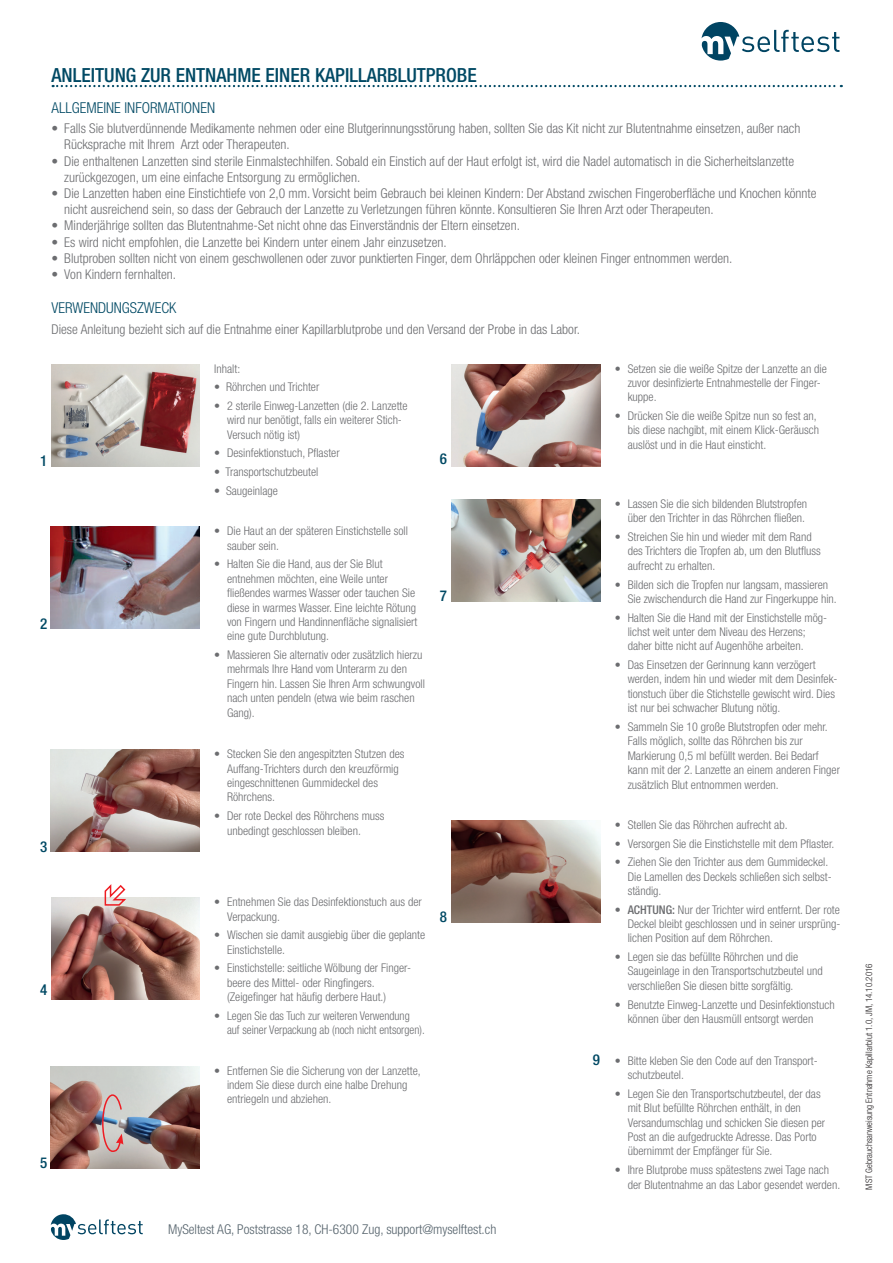
<style>
.page{position:relative;width:893px;height:1263px;background:#fff}
.page>*{position:absolute;margin:0;border:0;box-sizing:border-box;transform-origin:0 0}
.t1{font:500 condensed 19.5px "Helvetica Neue LT Std";color:#004964}
.t2{font:300 condensed 15px "Helvetica Neue LT Std";color:#004964}
.t3{font:500 condensed 15px "Helvetica Neue LT Std";color:#004964}
.t4{font:300 condensed 13.5px/16.2px "Helvetica Neue LT Std";color:#6c6d70}
.t5{font:300 condensed 13.5px "Helvetica Neue LT Std";color:#55636c}
.t6{font:300 condensed 12px/14.4px "Helvetica Neue LT Std";color:#6c6d70}
.t7{font:300 condensed 9px "Helvetica Neue LT Std";color:#231f20}
.s1{font-weight:500}
</style>
<div class="page">
<svg style="left:701px;top:22px;width:138px;height:39px"></svg>
<svg style="left:51px;top:1214px;width:92px;height:26px"></svg>
<svg style="left:53px;top:85px;width:789px;height:2px"></svg>
<img style="left:51px;top:364px;width:149px;height:102px">
<img style="left:51px;top:527px;width:149px;height:102px">
<img style="left:51px;top:750px;width:149px;height:102px">
<img style="left:51px;top:897px;width:149px;height:102px">
<svg style="left:104px;top:884px;width:24px;height:23px"></svg>
<img style="left:451px;top:364px;width:149px;height:102px">
<img style="left:451px;top:499px;width:149px;height:102px">
<img style="left:451px;top:820px;width:149px;height:102px">
<img style="left:51px;top:1066px;width:149px;height:102px">
<svg style="left:101px;top:1093px;width:22px;height:60px"></svg>
<h1 class="t1" style="left:51px;top:63px;width:427px">ANLEITUNG ZUR ENTNAHME EINER KAPILLARBLUTPROBE</h1>
<p class="t2" style="left:51px;top:99px;width:165px">ALLGEMEINE INFORMATIONEN</p>
<p class="t4" style="left:64px;top:120px;width:738px;text-indent:-13px">• Falls Sie blutverdünnende Medikamente nehmen oder eine Blutgerinnungsstörung haben, sollten Sie das Kit nicht zur Blutentnahme einsetzen, außer nach<br>Rücksprache mit Ihrem Arzt oder Therapeuten.</p>
<p class="t4" style="left:64px;top:153px;width:731px;text-indent:-13px">• Die enthaltenen Lanzetten sind sterile Einmalstechhilfen. Sobald ein Einstich auf der Haut erfolgt ist, wird die Nadel automatisch in die Sicherheitslanzette zurückgezogen, um eine einfache Entsorgung zu ermöglichen.</p>
<p class="t4" style="left:64px;top:185px;width:754px;text-indent:-13px">• Die Lanzetten haben eine Einstichtiefe von 2,0 mm. Vorsicht beim Gebrauch bei kleinen Kindern: Der Abstand zwischen Fingeroberfläche und Knochen könnte nicht ausreichend sein, so dass der Gebrauch der Lanzette zu Verletzungen führen könnte. Konsultieren Sie Ihren Arzt oder Therapeuten.</p>
<p class="t4" style="left:51px;top:217px;width:470px">• Minderjährige sollten das Blutentnahme-Set nicht ohne das Einverständnis der Eltern einsetzen.</p>
<p class="t4" style="left:51px;top:234px;width:397px">• Es wird nicht empfohlen, die Lanzette bei Kindern unter einem Jahr einzusetzen.</p>
<p class="t4" style="left:51px;top:250px;width:682px">• Blutproben sollten nicht von einem geschwollenen oder zuvor punktierten Finger, dem Ohrläppchen oder kleinen Finger entnommen werden.</p>
<p class="t4" style="left:51px;top:266px;width:126px">• Von Kindern fernhalten.</p>
<p class="t2" style="left:51px;top:299px;width:126px">VERWENDUNGSZWECK</p>
<p class="t4" style="left:51px;top:321px;width:530px">Diese Anleitung bezieht sich auf die Entnahme einer Kapillarblutprobe und den Versand der Probe in das Labor.</p>
<p class="t6" style="left:214px;top:361px;width:27px">Inhalt:</p>
<p class="t6" style="left:214px;top:380px;width:107px">• Röhrchen und Trichter</p>
<p class="t6" style="left:227px;top:398px;width:182px;text-indent:-13px">• 2 sterile Einweg-Lanzetten (die 2. Lanzette wird nur benötigt, falls ein weiterer Stich-<br>Versuch nötig ist)</p>
<p class="t6" style="left:214px;top:446px;width:127px">• Desinfektionstuch, Pflaster</p>
<p class="t6" style="left:214px;top:464px;width:106px">• Transportschutzbeutel</p>
<p class="t6" style="left:214px;top:483px;width:65px">• Saugeinlage</p>
<p class="t6" style="left:628px;top:361px;width:201px;text-indent:-13px">• Setzen sie die weiße Spitze der Lanzette an die zuvor desinfizierte Entnahmestelle der Finger&shy;kuppe.</p>
<p class="t6" style="left:628px;top:408px;width:193px;text-indent:-13px">• Drücken Sie die weiße Spitze nun so fest an, bis diese nachgibt, mit einem Klick-Geräusch auslöst und in die Haut einsticht.</p>
<p class="t3" style="left:440px;top:450px;width:9px">6</p>
<p class="t3" style="left:40px;top:451px;width:9px">1</p>
<p class="t3" style="left:40px;top:614px;width:9px">2</p>
<p class="t3" style="left:40px;top:837px;width:9px">3</p>
<p class="t3" style="left:40px;top:981px;width:9px">4</p>
<p class="t3" style="left:40px;top:1154px;width:9px">5</p>
<p class="t6" style="left:227px;top:524px;width:182px;text-indent:-13px">• Die Haut an der späteren Einstichstelle soll sauber sein.</p>
<p class="t6" style="left:227px;top:557px;width:192px;text-indent:-13px">• Halten Sie die Hand, aus der Sie Blut entnehmen möchten, eine Weile unter fließendes warmes Wasser oder tauchen Sie diese in warmes Wasser. Eine leichte Rötung von Fingern und Handinnenfläche signalisiert eine gute Durchblutung.</p>
<p class="t6" style="left:227px;top:647px;width:199px;text-indent:-13px">• Massieren Sie alternativ oder zusätzlich hierzu mehrmals Ihre Hand vom Unterarm zu den Fingern hin. Lassen Sie Ihren Arm schwungvoll nach unten pendeln (etwa wie beim raschen Gang).</p>
<p class="t6" style="left:227px;top:747px;width:179px;text-indent:-13px">• Stecken Sie den angespitzten Stutzen des Auffang-Trichters durch den kreuzförmig eingeschnittenen Gummideckel des Röhrchens.</p>
<p class="t6" style="left:227px;top:809px;width:159px;text-indent:-13px">• Der rote Deckel des Röhrchens muss unbedingt geschlossen bleiben.</p>
<p class="t3" style="left:440px;top:587px;width:9px">7</p>
<p class="t6" style="left:227px;top:894px;width:196px;text-indent:-13px">• Entnehmen Sie das Desinfektionstuch aus der<br>Verpackung.</p>
<p class="t6" style="left:227px;top:927px;width:200px;text-indent:-13px">• Wischen sie damit ausgiebig über die geplante<br>Einstichstelle.</p>
<p class="t6" style="left:227px;top:961px;width:186px;text-indent:-13px">• Einstichstelle: seitliche Wölbung der Finger&shy;beere des Mittel- oder Ringfingers. (Zeigefinger hat häufig derbere Haut.)</p>
<p class="t6" style="left:227px;top:1008px;width:199px;text-indent:-13px">• Legen Sie das Tuch zur weiteren Verwendung auf seiner Verpackung ab (noch nicht entsorgen).</p>
<p class="t6" style="left:227px;top:1063px;width:195px;text-indent:-13px">• Entfernen Sie die Sicherung von der Lanzette, indem Sie diese durch eine halbe Drehung entriegeln und abziehen.</p>
<p class="t3" style="left:440px;top:907px;width:9px">8</p>
<p class="t5" style="left:168px;top:1222px;width:330px">MySeltest AG, Poststrasse 18, CH-6300 Zug, support@myselftest.ch</p>
<p class="t3" style="left:593px;top:1051px;width:9px">9</p>
<p class="t6" style="left:615px;top:496px;width:194px;text-align:right">• Lassen Sie die sich bildenden Blutstropfen über den Trichter in das Röhrchen fließen.</p>
<p class="t6" style="left:628px;top:529px;width:195px;text-indent:-13px">• Streichen Sie hin und wieder mit dem Rand des Trichters die Tropfen ab, um den Blutfluss aufrecht zu erhalten.</p>
<p class="t6" style="left:628px;top:577px;width:211px;text-indent:-13px">• Bilden sich die Tropfen nur langsam, massieren<br>Sie zwischendurch die Hand zur Fingerkuppe hin.</p>
<p class="t6" style="left:628px;top:610px;width:201px;text-indent:-13px">• Halten Sie die Hand mit der Einstichstelle mög&shy;lichst weit unter dem Niveau des Herzens; daher bitte nicht auf Augenhöhe arbeiten.</p>
<p class="t6" style="left:628px;top:657px;width:211px;text-indent:-13px">• Das Einsetzen der Gerinnung kann verzögert werden, indem hin und wieder mit dem Desinfek&shy;tionstuch über die Stichstelle gewischt wird. Dies ist nur bei schwacher Blutung nötig.</p>
<p class="t6" style="left:628px;top:719px;width:214px;text-indent:-13px">• Sammeln Sie 10 große Blutstropfen oder mehr.<br>Falls möglich, sollte das Röhrchen bis zur Markierung 0,5 ml befüllt werden. Bei Bedarf kann mit der 2. Lanzette an einem anderen Finger zusätzlich Blut entnommen werden.</p>
<p class="t6" style="left:615px;top:817px;width:174px">• Stellen Sie das Röhrchen aufrecht ab.</p>
<p class="t6" style="left:615px;top:836px;width:221px">• Versorgen Sie die Einstichstelle mit dem Pflaster.</p>
<p class="t6" style="left:628px;top:855px;width:206px;text-indent:-13px">• Ziehen Sie den Trichter aus dem Gummideckel.<br>Die Lamellen des Deckels schließen sich selbst&shy;ständig.</p>
<p class="t6" style="left:628px;top:902px;width:214px;text-align:justify;text-indent:-13px">• <span class="s1">ACHTUNG:</span> Nur der Trichter wird entfernt. Der rote Deckel bleibt geschlossen und in seiner ursprüng&shy;lichen Position auf dem Röhrchen.</p>
<p class="t6" style="left:628px;top:949px;width:197px;text-indent:-13px">• Legen sie das befüllte Röhrchen und die<br>Saugeinlage in den Transportschutzbeutel und verschließen Sie diesen bitte sorgfältig.</p>
<p class="t6" style="left:628px;top:997px;width:208px;text-indent:-13px">• Benutzte Einweg-Lanzette und Desinfektionstuch können über den Hausmüll entsorgt werden</p>
<p class="t6" style="left:628px;top:1053px;width:192px;text-indent:-13px">• Bitte kleben Sie den Code auf den Transport&shy;schutzbeutel.</p>
<p class="t6" style="left:628px;top:1086px;width:199px;text-indent:-13px">• Legen Sie den Transportschutzbeutel, der das mit Blut befüllte Röhrchen enthält, in den Versandumschlag und schicken Sie diesen per Post an die aufgedruckte Adresse. Das Porto übernimmt der Empfänger für Sie.</p>
<p class="t6" style="left:628px;top:1162px;width:214px;text-indent:-13px">• Ihre Blutprobe muss spätestens zwei Tage nach der Blutentnahme an das Labor gesendet werden.</p>
<p class="t7" style="left:864px;top:1189px;width:228px;rotate:-90deg">MST Gebrauchsanweisung Entnahme Kapillarblut 1.0, JM, 14.10.2016</p>
</div>
